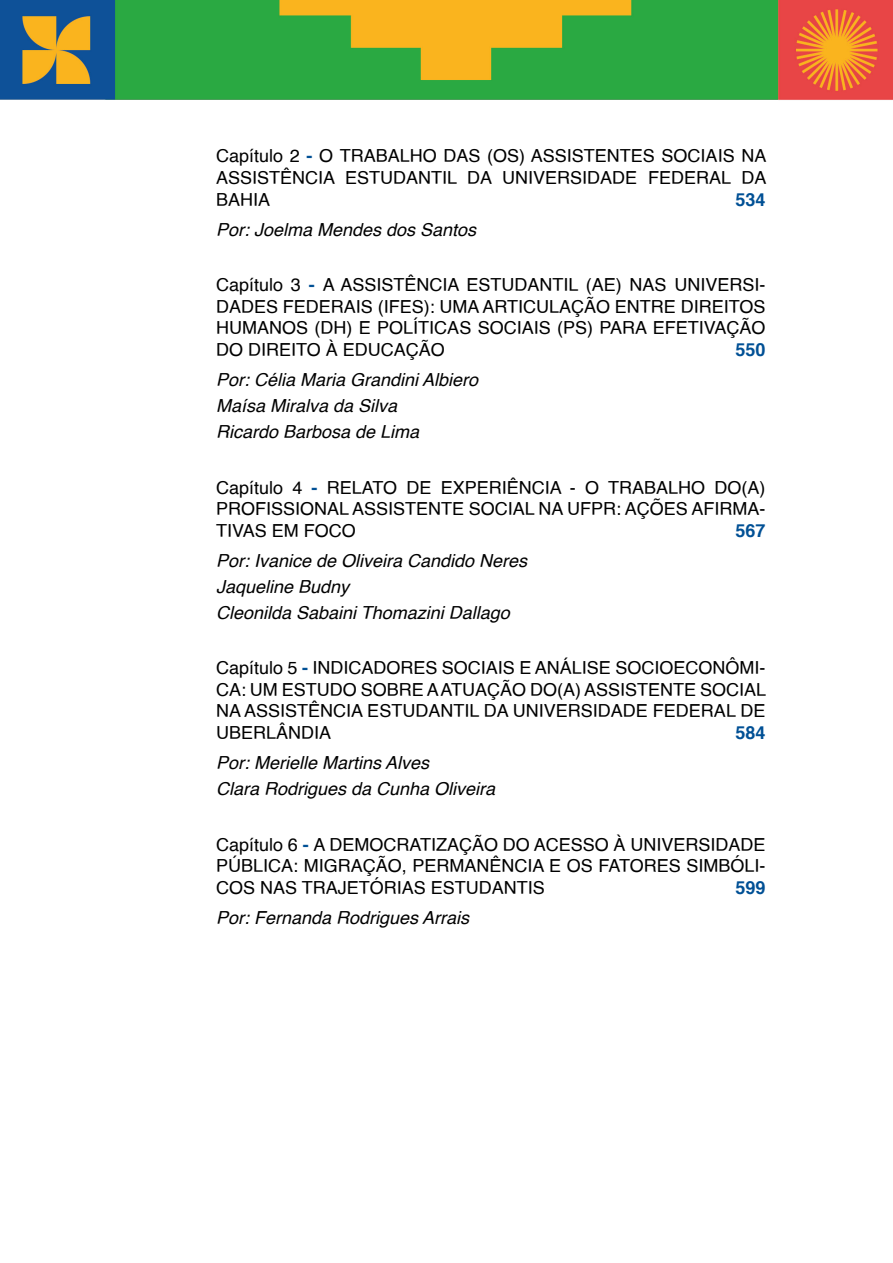
<style>
.page{position:relative;width:893px;height:1263px;background:#fff}
.page>*{position:absolute;margin:0;border:0;box-sizing:border-box;transform-origin:0 0}
.t1{font:18px/21.6px "Helvetica";color:#000;text-align:justify}
.t2{font:italic 18px/25.8px "Helvetica";color:#000}
.t3{font:700 18px "Helvetica";color:#005095}
.s1{font-weight:700;color:#005095}
</style>
<div class="page">
<img style="left:0;top:0;width:893px;height:100px">
<p class="t1" style="left:216px;top:146px;width:552px">Capítulo 2 <span class="s1">-</span> O TRABALHO DAS (OS) ASSISTENTES SOCIAIS NA ASSISTÊNCIA ESTUDANTIL DA UNIVERSIDADE FEDERAL DA BAHIA</p>
<p class="t3" style="left:735px;top:185px;width:32px">534</p>
<p class="t2" style="left:216px;top:217px;width:262px">Por: Joelma Mendes dos Santos</p>
<p class="t1" style="left:216px;top:275px;width:551px">Capítulo 3 <span class="s1">-</span> A ASSISTÊNCIA ESTUDANTIL (AE) NAS UNIVERSI-DADES FEDERAIS (IFES): UMA ARTICULAÇÃO ENTRE DIREITOS HUMANOS (DH) E POLÍTICAS SOCIAIS (PS) PARA EFETIVAÇÃO DO DIREITO À EDUCAÇÃO</p>
<p class="t3" style="left:735px;top:335px;width:32px">550</p>
<p class="t2" style="left:216px;top:367px;width:264px">Por: Célia Maria Grandini Albiero<br>Maísa Miralva da Silva<br>Ricardo Barbosa de Lima</p>
<p class="t1" style="left:216px;top:477px;width:551px">Capítulo 4 <span class="s1">-</span> RELATO DE EXPERIÊNCIA - O TRABALHO DO(A)<br>PROFISSIONAL ASSISTENTE SOCIAL NA UFPR: AÇÕES AFIRMA-TIVAS EM FOCO</p>
<p class="t3" style="left:735px;top:516px;width:32px">567</p>
<p class="t2" style="left:216px;top:548px;width:313px">Por: Ivanice de Oliveira Candido Neres<br>Jaqueline Budny<br>Cleonilda Sabaini Thomazini Dallago</p>
<p class="t1" style="left:216px;top:657px;width:551px">Capítulo 5 <span class="s1">-</span> INDICADORES SOCIAIS E ANÁLISE SOCIOECONÔMI-CA: UM ESTUDO SOBRE A ATUAÇÃO DO(A) ASSISTENTE SOCIAL NA ASSISTÊNCIA ESTUDANTIL DA UNIVERSIDADE FEDERAL DE UBERLÂNDIA</p>
<p class="t3" style="left:735px;top:718px;width:32px">584</p>
<p class="t2" style="left:216px;top:750px;width:281px">Por: Merielle Martins Alves<br>Clara Rodrigues da Cunha Oliveira</p>
<p class="t1" style="left:216px;top:834px;width:551px">Capítulo 6 <span class="s1">-</span> A DEMOCRATIZAÇÃO DO ACESSO À UNIVERSIDADE PÚBLICA: MIGRAÇÃO, PERMANÊNCIA E OS FATORES SIMBÓLI-COS NAS TRAJETÓRIAS ESTUDANTIS</p>
<p class="t3" style="left:735px;top:873px;width:32px">599</p>
<p class="t2" style="left:216px;top:905px;width:255px">Por: Fernanda Rodrigues Arrais</p>
</div>
